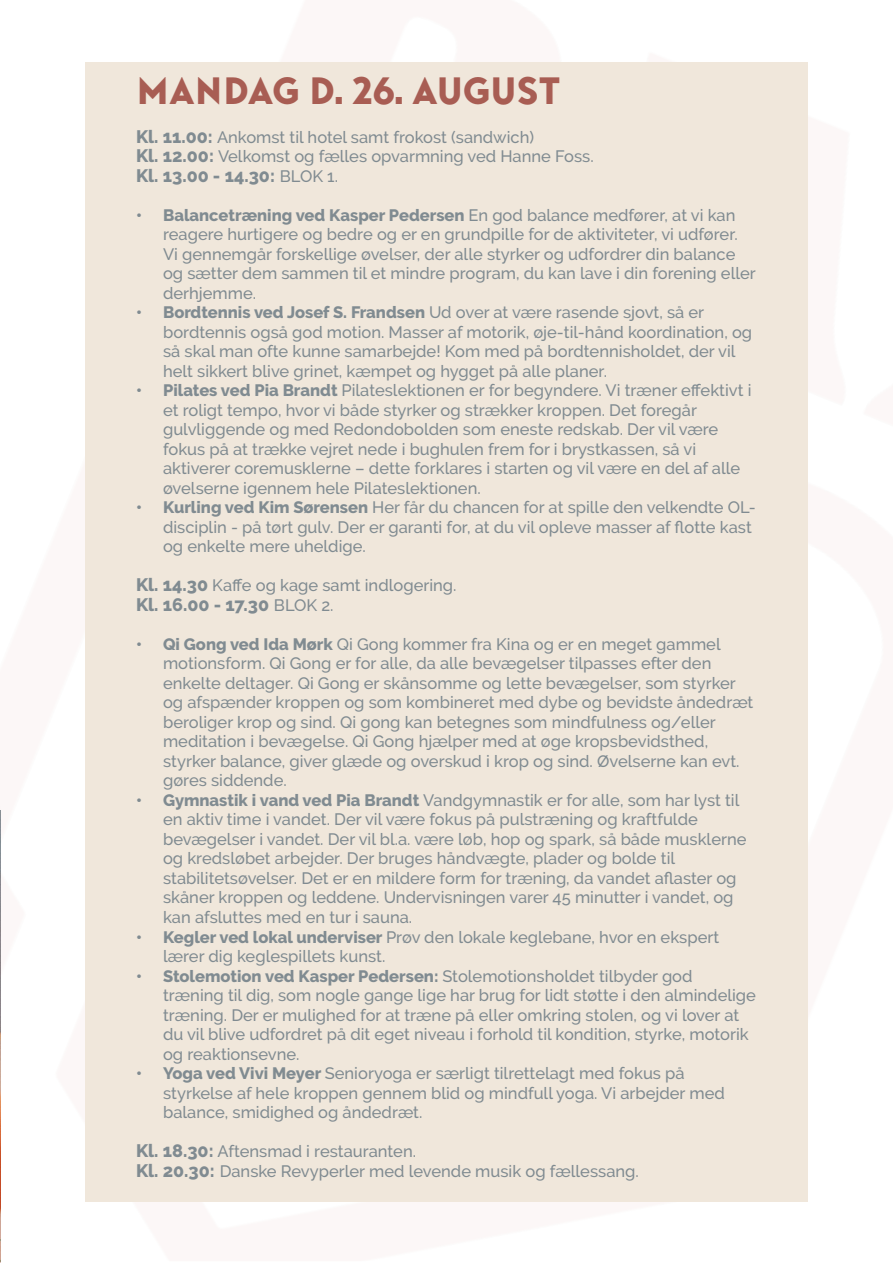
<style>
.page{position:relative;width:893px;height:1263px;background:#fff}
.page>*{position:absolute;margin:0;border:0;box-sizing:border-box;transform-origin:0 0}
.t1{font:37.5px "Baro";color:#a85d53}
.t2{font:800 18px "Raleway";color:#808b91}
.t3{font:500 16.5px/19.5px "Raleway";color:#808b91}
.s1{font-weight:800;font-size:18px}
.s2{font-weight:500;font-size:16.5px}
.s3{font-weight:800}
</style>
<div class="page">
<div style="left:85px;top:62px;width:723px;height:1139px;background:#f0e7db"></div>
<p class="t1" style="left:136px;top:68px;width:426px">MANDAG D. 26. AUGUST</p>
<p class="t3" style="left:136px;top:127px;width:400px"><span class="s1">Kl. 11.00:</span> Ankomst til hotel samt frokost (sandwich)</p>
<p class="t3" style="left:136px;top:147px;width:459px"><span class="s1">Kl. 12.00:</span> Velkomst og fælles opvarmning ved Hanne Foss.</p>
<p class="t2" style="left:136px;top:165px;width:203px">Kl. 13.00 - 14.30: <span class="s2">BLOK 1.</span></p>
<p class="t3" style="left:163px;top:205px;width:594px;text-indent:-27px"><span class="s3">• Balancetræning ved Kasper Pedersen</span> En god balance medfører, at vi kan reagere hurtigere og bedre og er en grundpille for de aktiviteter, vi udfører.<br>Vi gennemgår forskellige øvelser, der alle styrker og udfordrer din balance og sætter dem sammen til et mindre program, du kan lave i din forening eller derhjemme.</p>
<p class="t3" style="left:163px;top:303px;width:591px;text-indent:-27px"><span class="s3">• Bordtennis ved Josef S. Frandsen</span> Ud over at være rasende sjovt, så er bordtennis også god motion. Masser af motorik, øje-til-hånd koordination, og så skal man ofte kunne samarbejde! Kom med på bordtennisholdet, der vil helt sikkert blive grinet, kæmpet og hygget på alle planer.</p>
<p class="t3" style="left:163px;top:381px;width:590px;text-indent:-27px"><span class="s3">• Pilates ved Pia Brandt</span> Pilateslektionen er for begyndere. Vi træner effektivt i et roligt tempo, hvor vi både styrker og strækker kroppen. Det foregår gulvliggende og med Redondobolden som eneste redskab. Der vil være fokus på at trække vejret nede i bughulen frem for i brystkassen, så vi aktiverer coremusklerne – dette forklares i starten og vil være en del af alle øvelserne igennem hele Pilateslektionen.</p>
<p class="t3" style="left:163px;top:498px;width:594px;text-indent:-27px"><span class="s3">• Kurling ved Kim Sørensen</span> Her får du chancen for at spille den velkendte OL&shy;disciplin - på tørt gulv. Der er garanti for, at du vil opleve masser af flotte kast og enkelte mere uheldige.</p>
<p class="t3" style="left:136px;top:576px;width:322px"><span class="s1">Kl. 14.30</span> Kaffe og kage samt indlogering.</p>
<p class="t2" style="left:136px;top:594px;width:199px">Kl. 16.00 - 17.30 <span class="s2">BLOK 2.</span></p>
<p class="t3" style="left:163px;top:634px;width:592px;text-indent:-27px"><span class="s3">• Qi Gong ved Ida Mørk</span> Qi Gong kommer fra Kina og er en meget gammel motionsform. Qi Gong er for alle, da alle bevægelser tilpasses efter den enkelte deltager. Qi Gong er skånsomme og lette bevægelser, som styrker og afspænder kroppen og som kombineret med dybe og bevidste åndedræt beroliger krop og sind. Qi gong kan betegnes som mindfulness og/eller meditation i bevægelse. Qi Gong hjælper med at øge kropsbevidsthed, styrker balance, giver glæde og overskud i krop og sind. Øvelserne kan evt. gøres siddende.</p>
<p class="t3" style="left:163px;top:790px;width:585px;text-indent:-27px"><span class="s3">• Gymnastik i vand ved Pia Brandt</span> Vandgymnastik er for alle, som har lyst til en aktiv time i vandet. Der vil være fokus på pulstræning og kraftfulde bevægelser i vandet. Der vil bl.a. være løb, hop og spark, så både musklerne og kredsløbet arbejder. Der bruges håndvægte, plader og bolde til stabilitetsøvelser. Det er en mildere form for træning, da vandet aflaster og skåner kroppen og leddene. Undervisningen varer 45 minutter i vandet, og kan afsluttes med en tur i sauna.</p>
<p class="t3" style="left:163px;top:927px;width:558px;text-indent:-27px"><span class="s3">• Kegler ved lokal underviser</span> Prøv den lokale keglebane, hvor en ekspert lærer dig keglespillets kunst.</p>
<p class="t3" style="left:163px;top:966px;width:594px;text-indent:-27px"><span class="s3">• Stolemotion ved Kasper Pedersen:</span> Stolemotionsholdet tilbyder god træning til dig, som nogle gange lige har brug for lidt støtte i den almindelige træning. Der er mulighed for at træne på eller omkring stolen, og vi lover at du vil blive udfordret på dit eget niveau i forhold til kondition, styrke, motorik og reaktionsevne.</p>
<p class="t3" style="left:163px;top:1063px;width:563px;text-indent:-27px"><span class="s3">• Yoga ved Vivi Meyer</span> Senioryoga er særligt tilrettelagt med fokus på styrkelse af hele kroppen gennem blid og mindfull yoga. Vi arbejder med balance, smidighed og åndedræt.</p>
<p class="t3" style="left:136px;top:1141px;width:282px"><span class="s1">Kl. 18.30:</span> Aftensmad i restauranten.</p>
<p class="t3" style="left:136px;top:1161px;width:504px"><span class="s1">Kl. 20.30:</span> Danske Revyperler med levende musik og fællessang.</p>
</div>
